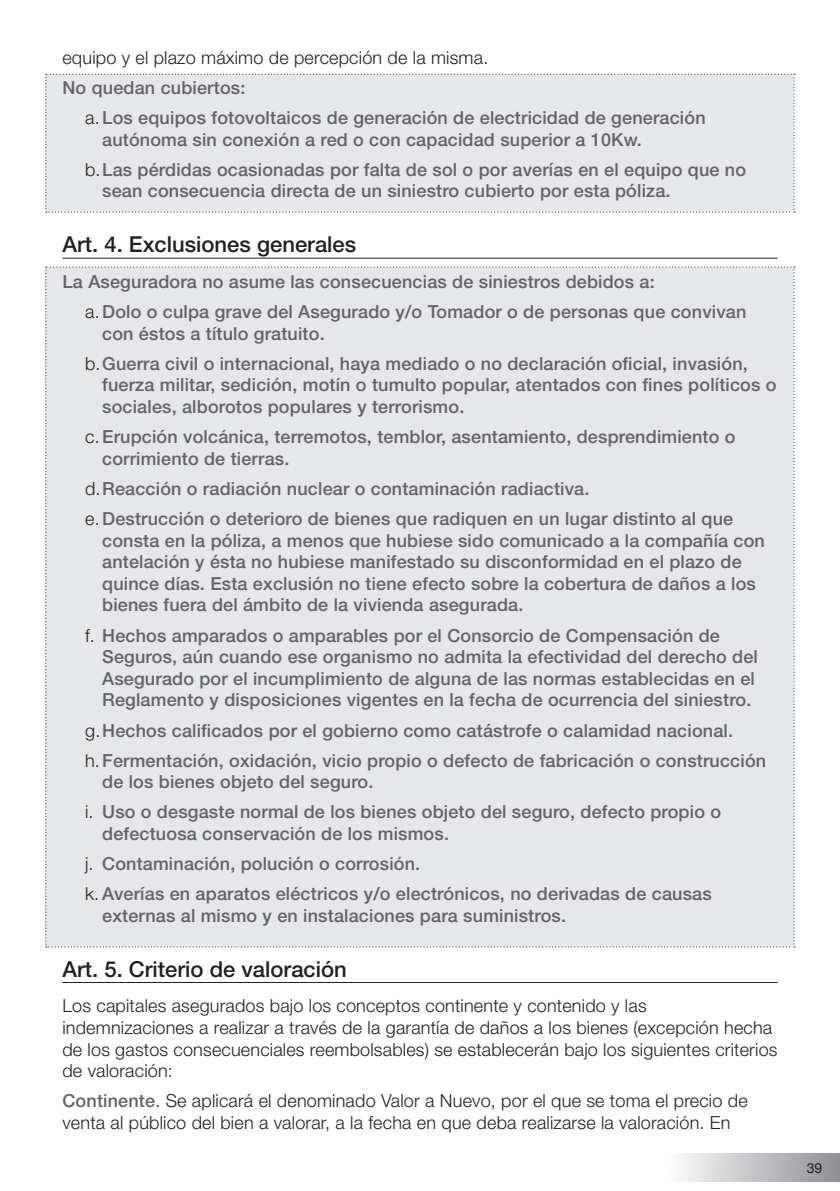
<style>
.page{position:relative;width:840px;height:1191px;background:#fff}
.page>*{position:absolute;margin:0;border:0;box-sizing:border-box;transform-origin:0 0}
.titulo_artículo{font:500 22px "Helvetica Neue LT Std";color:#231f20}
.t1{font:500 18px/21.6px "Helvetica Neue LT Std";letter-spacing:.01em;color:#636366}
.t2{font:300 18px/21.6px "Helvetica Neue LT Std";letter-spacing:.01em;color:#231f20}
.t3{font:14px "Helvetica Neue LT Std";color:#231f20}
.s1{font-weight:300;color:#231f20}
.s2{font-weight:500;color:#636366}
</style>
<div class="page">
<div style="left:670px;top:1153px;width:169px;height:28px;background:linear-gradient(to right,#fbfbfc,#8e9094)"></div>
<div style="left:45px;top:266px;width:749px;height:681px;background:#e6e7e9"></div>
<div style="left:45px;top:74px;width:749px;height:139px;background:#e6e7e9"></div>
<hr style="left:62px;top:258px;width:715px;height:1px;background:#231f20">
<hr style="left:62px;top:982px;width:715px;height:1px;background:#231f20">
<p class="t2" style="left:62px;top:46px;width:427px">equipo y el plazo máximo de percepción de la misma.</p>
<p class="t1" style="left:62px;top:77px;width:184px">No quedan cubiertos:</p>
<p class="t1" style="left:102px;top:107px;width:604px;text-indent:-17px"><span class="s1">a.</span>Los equipos fotovoltaicos de generación de electricidad de generación autónoma sin conexión a red o con capacidad superior a 10Kw.</p>
<p class="t1" style="left:102px;top:158px;width:645px;text-indent:-17px"><span class="s1">b.</span>Las pérdidas ocasionadas por falta de sol o por averías en el equipo que no sean consecuencia directa de un siniestro cubierto por esta póliza.</p>
<p class="titulo_artículo" style="left:62px;top:231px;width:295px">Art. 4. Exclusiones generales</p>
<p class="t1" style="left:62px;top:271px;width:593px">La Aseguradora no asume las consecuencias de siniestros debidos a:</p>
<p class="t1" style="left:102px;top:301px;width:645px;text-indent:-17px"><span class="s1">a.</span>Dolo o culpa grave del Asegurado y/o Tomador o de personas que convivan con éstos a título gratuito.</p>
<p class="t1" style="left:102px;top:352px;width:675px;text-indent:-17px"><span class="s1">b.</span>Guerra civil o internacional, haya mediado o no declaración oficial, invasión, fuerza militar, sedición, motín o tumulto popular, atentados con fines políticos o sociales, alborotos populares y terrorismo.</p>
<p class="t1" style="left:102px;top:426px;width:634px;text-indent:-17px"><span class="s1">c.</span>Erupción volcánica, terremotos, temblor, asentamiento, desprendimiento o corrimiento de tierras.</p>
<p class="t1" style="left:85px;top:477px;width:505px"><span class="s1">d.</span>Reacción o radiación nuclear o contaminación radiactiva.</p>
<p class="t1" style="left:102px;top:507px;width:664px;text-indent:-17px"><span class="s1">e.</span>Destrucción o deterioro de bienes que radiquen en un lugar distinto al que consta en la póliza, a menos que hubiese sido comunicado a la compañía con antelación y ésta no hubiese manifestado su disconformidad en el plazo de quince días. Esta exclusión no tiene efecto sobre la cobertura de daños a los bienes fuera del ámbito de la vivienda asegurada.</p>
<p class="t1" style="left:102px;top:624px;width:657px;text-indent:-17px"><span class="s1">f.</span> Hechos amparados o amparables por el Consorcio de Compensación de Seguros, aún cuando ese organismo no admita la efectividad del derecho del Asegurado por el incumplimiento de alguna de las normas establecidas en el Reglamento y disposiciones vigentes en la fecha de ocurrencia del siniestro.</p>
<p class="t1" style="left:85px;top:719px;width:649px"><span class="s1">g.</span>Hechos calificados por el gobierno como catástrofe o calamidad nacional.</p>
<p class="t1" style="left:102px;top:749px;width:665px;text-indent:-17px"><span class="s1">h.</span>Fermentación, oxidación, vicio propio o defecto de fabricación o construcción de los bienes objeto del seguro.</p>
<p class="t1" style="left:102px;top:801px;width:620px;text-indent:-17px"><span class="s1">i.</span> Uso o desgaste normal de los bienes objeto del seguro, defecto propio o defectuosa conservación de los mismos.</p>
<p class="t1" style="left:85px;top:852px;width:336px"><span class="s1">j.</span> Contaminación, polución o corrosión.</p>
<p class="t1" style="left:102px;top:882px;width:610px;text-indent:-17px"><span class="s1">k.</span>Averías en aparatos eléctricos y/o electrónicos, no derivadas de causas externas al mismo y en instalaciones para suministros.</p>
<p class="titulo_artículo" style="left:62px;top:955px;width:286px">Art. 5. Criterio de valoración</p>
<p class="t2" style="left:62px;top:994px;width:716px">Los capitales asegurados bajo los conceptos continente y contenido y las indemnizaciones a realizar a través de la garantía de daños a los bienes (excepción hecha de los gastos consecuenciales reembolsables) se establecerán bajo los siguientes criterios de valoración:</p>
<p class="t2" style="left:62px;top:1089px;width:686px"><span class="s2">Continente</span>. Se aplicará el denominado Valor a Nuevo, por el que se toma el precio de venta al público del bien a valorar, a la fecha en que deba realizarse la valoración. En</p>
<p class="t3" style="left:806px;top:1159px;width:17px">39</p>
</div>
